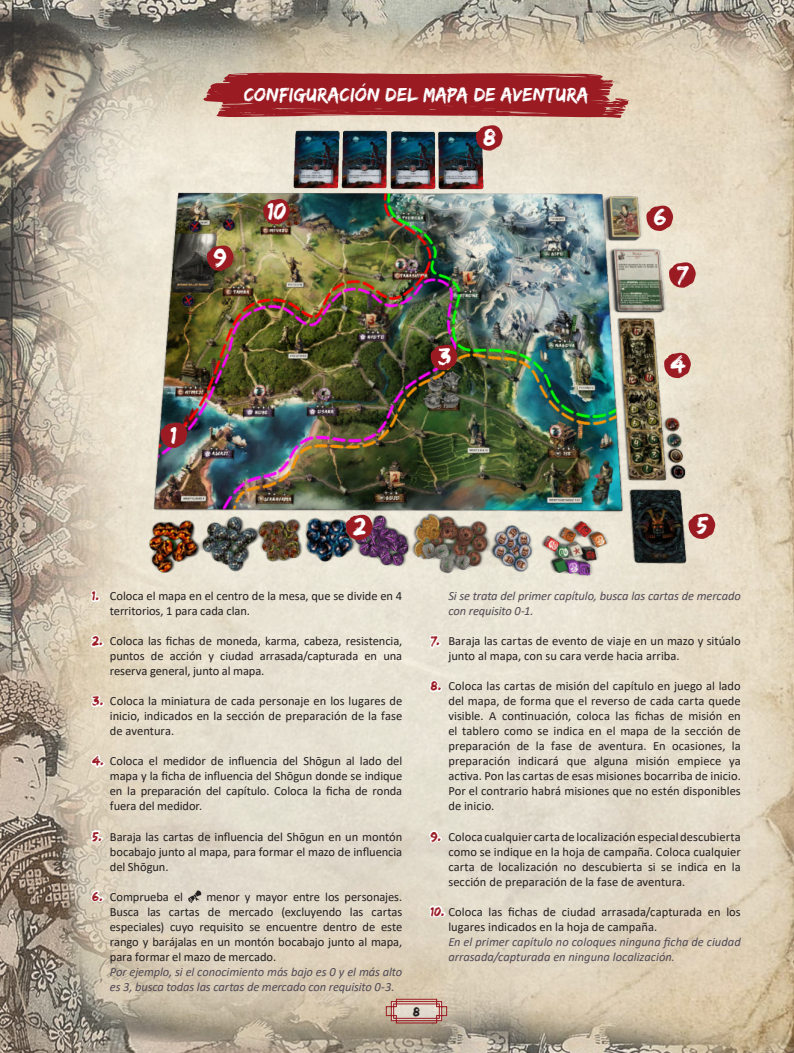
<style>
.page{position:relative;width:794px;height:1053px;background:#fff}
.page>*{position:absolute;margin:0;border:0;box-sizing:border-box;transform-origin:0 0}
.t1{font:25.12px "Edo SZ";color:#fff}
.t2{font:20px "Edo SZ";letter-spacing:.02em;color:#fff}
.t3{font:13.75px "Edo SZ";color:#231f20}
.t4{font:12.5px/15px "Calibri";color:#231f20;text-align:justify}
.t5{font:italic 12.5px/15px "Calibri";letter-spacing:-.005em;color:#504954}
.s1{font-family:"Edo SZ";font-size:13.75px;color:#fff}
.s2{font-family:"Edo SZ";font-size:13.75px;color:#9b1b23}
</style>
<div class="page">
<img style="left:0;top:0;width:794px;height:1052px">
<svg style="left:385px;top:998px;width:62px;height:25px;background:#c9a196"></svg>
<img style="left:113px;top:105px;width:583px;height:478px">
<svg style="left:203px;top:73px;width:427px;height:45px;background:#a43337"></svg>
<svg style="left:188px;top:890px;width:13px;height:12px"></svg>
<svg style="left:160px;top:422px;width:27px;height:26px"></svg>
<svg style="left:346px;top:514px;width:27px;height:26px"></svg>
<svg style="left:664px;top:352px;width:27px;height:26px"></svg>
<svg style="left:646px;top:205px;width:27px;height:26px"></svg>
<svg style="left:476px;top:125px;width:27px;height:26px"></svg>
<svg style="left:263px;top:199px;width:27px;height:25px"></svg>
<svg style="left:430px;top:344px;width:27px;height:26px"></svg>
<svg style="left:688px;top:513px;width:27px;height:26px"></svg>
<svg style="left:669px;top:262px;width:27px;height:26px"></svg>
<svg style="left:207px;top:245px;width:27px;height:26px"></svg>
<h2 class="t2" style="left:244px;top:83px;width:346px">ConFiguración del mapa de Aventura</h2>
<h1 class="t1" style="left:214px;top:242px;width:14px">9</h1>
<h1 class="t1" style="left:268px;top:196px;width:20px">10</h1>
<h1 class="t1" style="left:171px;top:420px;width:7px">1</h1>
<h1 class="t1" style="left:483px;top:122px;width:14px">8</h1>
<h1 class="t1" style="left:438px;top:341px;width:15px">3</h1>
<h1 class="t1" style="left:654px;top:202px;width:14px">6</h1>
<h1 class="t1" style="left:677px;top:259px;width:13px">7</h1>
<h1 class="t1" style="left:670px;top:349px;width:16px">4</h1>
<h1 class="t1" style="left:353px;top:511px;width:13px">2</h1>
<h1 class="t1" style="left:696px;top:510px;width:13px">5</h1>
<p class="t4" style="left:110px;top:588px;width:294px;text-indent:-18px"><span class="s1">1</span><span class="s2">.</span> Coloca el mapa en el centro de la mesa, que se divide en 4 territorios, 1 para cada clan.</p>
<p class="t4" style="left:110px;top:633px;width:294px;text-indent:-18px"><span class="s1">2</span><span class="s2">.</span> Coloca las 昀椀chas de moneda, karma, cabeza, resistencia, puntos de acción y ciudad arrasada/capturada en una reserva general, junto al mapa.</p>
<p class="t4" style="left:110px;top:693px;width:294px;text-indent:-18px"><span class="s1">3</span><span class="s2">.</span> Coloca la miniatura de cada personaje en los lugares de inicio, indicados en la sección de preparación de la fase de aventura.</p>
<p class="t4" style="left:110px;top:753px;width:294px;text-indent:-18px"><span class="s1">4</span><span class="s2">.</span> Coloca el medidor de in昀氀uencia del Shōgun al lado del mapa y la 昀椀cha de in昀氀uencia del Shōgun donde se indique en la preparación del capítulo. Coloca la 昀椀cha de ronda fuera del medidor.</p>
<p class="t4" style="left:110px;top:828px;width:294px;text-indent:-18px"><span class="s1">5.</span> Baraja las cartas de in昀氀uencia del Shōgun en un montón bocabajo junto al mapa, para formar el mazo de in昀氀uencia del Shōgun.</p>
<p class="t4" style="left:92px;top:888px;width:92px"><span class="s1">6</span><span class="s2">.</span> Comprueba el</p>
<p class="t4" style="left:110px;top:888px;width:294px;text-indent:96px">menor y mayor entre los personajes.<br>Busca las cartas de mercado (excluyendo las cartas especiales) cuyo requisito se encuentre dentro de este rango y barájalas en un montón bocabajo junto al mapa, para formar el mazo de mercado.</p>
<p class="t5" style="left:110px;top:963px;width:294px">Por ejemplo, si el conocimiento más bajo es 0 y el más alto es 3, busca todas las cartas de mercado con requisito 0-3.</p>
<p class="t5" style="left:448px;top:588px;width:294px">Si se trata del primer capítulo, busca las cartas de mercado con requisito 0-1.</p>
<p class="t4" style="left:448px;top:633px;width:294px;text-indent:-18px"><span class="s1">7.</span> Baraja las cartas de evento de viaje en un mazo y sitúalo junto al mapa, con su cara verde hacia arriba.</p>
<p class="t4" style="left:448px;top:678px;width:294px;text-indent:-18px"><span class="s1">8</span><span class="s2">.</span> Coloca las cartas de misión del capítulo en juego al lado del mapa, de forma que el reverso de cada carta quede visible. A con琀椀nuación, coloca las 昀椀chas de misión en el tablero como se indica en el mapa de la sección de preparación de la fase de aventura. En ocasiones, la preparación indicará que alguna misión empiece ya ac琀椀va. Pon las cartas de esas misiones bocarriba de inicio.<br>Por el contrario habrá misiones que no estén disponibles de inicio.</p>
<p class="t4" style="left:448px;top:828px;width:294px;text-indent:-18px"><span class="s1">9.</span> Coloca cualquier carta de localización especial descubierta como se indique en la hoja de campaña. Coloca cualquier carta de localización no descubierta si se indica en la sección de preparación de la fase de aventura.</p>
<p class="t4" style="left:448px;top:903px;width:294px;text-indent:-18px"><span class="s1">1</span><span class="s2">0.</span> Coloca las 昀椀chas de ciudad arrasada/capturada en los lugares indicados en la hoja de campaña.</p>
<p class="t5" style="left:448px;top:933px;width:294px">En el primer capítulo no coloques ninguna 昀椀cha de ciudad arrasada/capturada en ninguna localización.</p>
<p class="t3" style="left:413px;top:1002px;width:8px">8</p>
</div>
